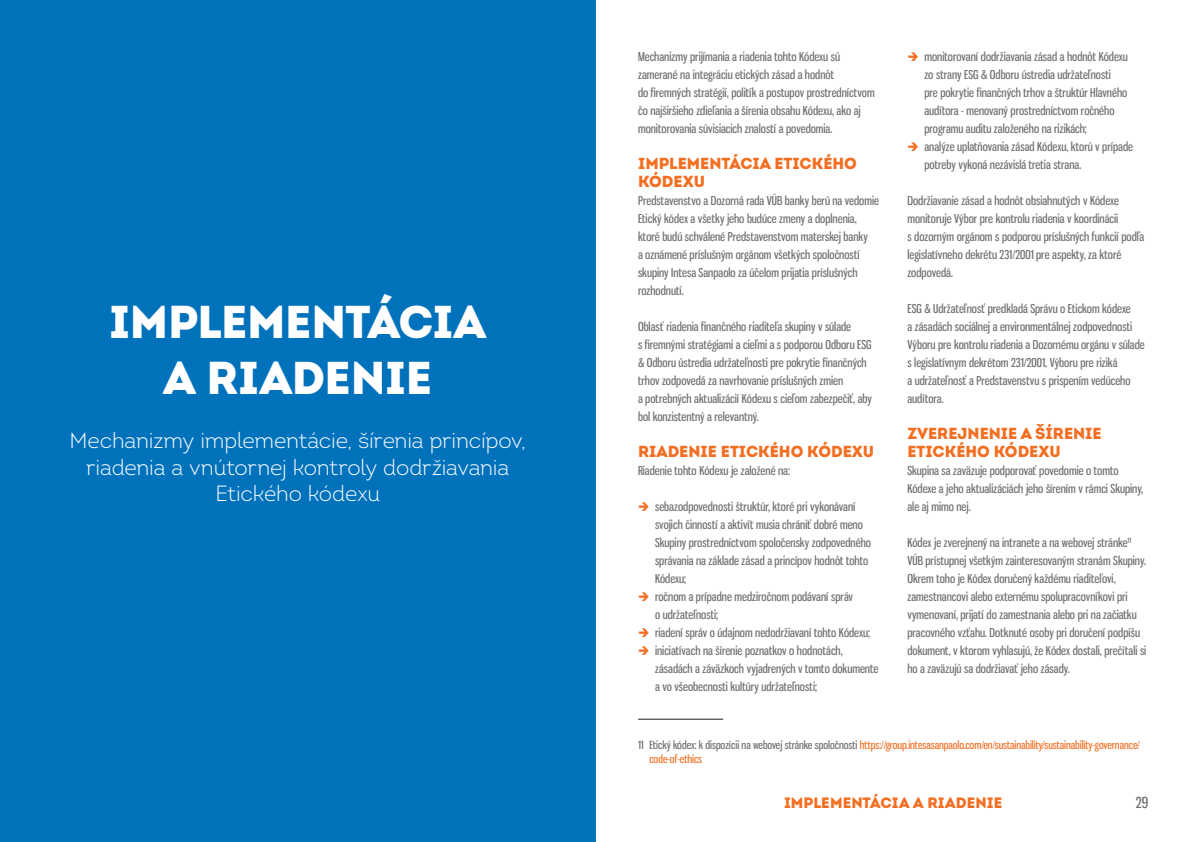
<style>
.page{position:relative;width:1191px;height:842px;background:#fff}
.page>*{position:absolute;margin:0;border:0;box-sizing:border-box;transform-origin:0 0}
.t1{font:900 46px/55.2px "Intro";letter-spacing:-.01em;color:#fff;text-align:center}
.t2{font:300 22px/26.4px "Intro";letter-spacing:-.01em;color:#fff;text-align:center}
.t3{font:900 16px/18px "Intro";color:#f36e21}
.t4{font:900 15px "Intro";letter-spacing:.005em;color:#f36e21}
.t5{font:15px "Gnuolane Rg";color:#6c6d70}
.t6{font:12px/18px "Gnuolane Rg";color:#6c6d70}
.t7{font:11px/13.2px "Gnuolane Rg";color:#f36e21}
.s1{color:#6c6d70}
</style>
<div class="page">
<div style="left:0;top:0;width:595px;height:842px;background:#0072bc"></div>
<hr style="left:638px;top:719px;width:85px;height:1px;background:#231f20">
<h1 class="t1" style="left:109px;top:294px;width:378px">IMPLEMENTÁCIA<br>A RIADENIE</h1>
<h2 class="t2" style="left:70px;top:427px;width:458px">Mechanizmy implementácie, šírenia princípov, riadenia a vnútornej kontroly dodržiavania<br>Etického kódexu</h2>
<p class="t6" style="left:638px;top:47px;width:238px">Mechanizmy prijímania a riadenia tohto Kódexu sú zamerané na integráciu etických zásad a hodnôt<br>do firemných stratégií, politík a postupov prostredníctvom čo najširšieho zdieľania a šírenia obsahu Kódexu, ako aj monitorovania súvisiacich znalostí a povedomia.</p>
<h3 class="t3" style="left:638px;top:154px;width:220px">IMPLEMENTÁCIA ETICKÉHO<br>KÓDEXU</h3>
<p class="t6" style="left:638px;top:191px;width:242px">Predstavenstvo a Dozorná rada VÚB banky berú na vedomie Etický kódex a všetky jeho budúce zmeny a doplnenia, ktoré budú schválené Predstavenstvom materskej banky<br>a oznámené príslušným orgánom všetkých spoločností skupiny Intesa Sanpaolo za účelom prijatia príslušných rozhodnutí.</p>
<p class="t6" style="left:638px;top:317px;width:235px">Oblasť riadenia finančného riaditeľa skupiny v súlade<br>s firemnými stratégiami a cieľmi a s podporou Odboru ESG &amp; Odboru ústredia udržateľnosti pre pokrytie finančných trhov zodpovedá za navrhovanie príslušných zmien<br>a potrebných aktualizácií Kódexu s cieľom zabezpečiť, aby bol konzistentný a relevantný.</p>
<h3 class="t3" style="left:638px;top:442px;width:238px">RIADENIE ETICKÉHO KÓDEXU</h3>
<p class="t6" style="left:638px;top:461px;width:153px">Riadenie tohto Kódexu je založené na:</p>
<p class="t6" style="left:655px;top:497px;width:225px">sebazodpovednosti štruktúr, ktoré pri vykonávaní svojich činností a aktivít musia chrániť dobré meno Skupiny prostredníctvom spoločensky zodpovedného správania na základe zásad a princípov hodnôt tohto Kódexu;<br>ročnom a prípadne medziročnom podávaní správ<br>o udržateľnosti;<br>riadení správ o údajnom nedodržiavaní tohto Kódexu; iniciatívach na šírenie poznatkov o hodnotách, zásadách a záväzkoch vyjadrených v tomto dokumente a vo všeobecnosti kultúry udržateľnosti;</p>
<p class="t6" style="left:924px;top:47px;width:210px">monitorovaní dodržiavania zásad a hodnôt Kódexu zo strany ESG &amp; Odboru ústredia udržateľnosti<br>pre pokrytie finančných trhov a štruktúr Hlavného audítora - menovaný prostredníctvom ročného programu auditu založeného na rizikách;<br>analýze uplatňovania zásad Kódexu, ktorú v prípade potreby vykoná nezávislá tretia strana.</p>
<p class="t6" style="left:907px;top:191px;width:238px">Dodržiavanie zásad a hodnôt obsiahnutých v Kódexe monitoruje Výbor pre kontrolu riadenia v koordinácii<br>s dozorným orgánom s podporou príslušných funkcií podľa legislatívneho dekrétu 231/2001 pre aspekty, za ktoré zodpovedá.</p>
<p class="t6" style="left:907px;top:299px;width:239px">ESG &amp; Udržateľnosť predkladá Správu o Etickom kódexe<br>a zásadách sociálnej a environmentálnej zodpovednosti Výboru pre kontrolu riadenia a Dozornému orgánu v súlade s legislatívnym dekrétom 231/2001, Výboru pre riziká<br>a udržateľnosť a Predstavenstvu s prispením vedúceho audítora.</p>
<h3 class="t3" style="left:907px;top:424px;width:196px">ZVEREJNENIE A ŠÍRENIE<br>ETICKÉHO KÓDEXU</h3>
<p class="t6" style="left:907px;top:461px;width:237px">Skupina sa zaväzuje podporovať povedomie o tomto<br>Kódexe a jeho aktualizáciách jeho šírením v rámci Skupiny, ale aj mimo nej.</p>
<p class="t6" style="left:907px;top:533px;width:240px">Kódex je zverejnený na intranete a na webovej stránke<sup>11<br></sup>VÚB prístupnej všetkým zainteresovaným stranám Skupiny.<br>Okrem toho je Kódex doručený každému riaditeľovi, zamestnancovi alebo externému spolupracovníkovi pri vymenovaní, prijatí do zamestnania alebo pri na začiatku pracovného vzťahu. Dotknuté osoby pri doručení podpíšu dokument, v ktorom vyhlasujú, že Kódex dostali, prečítali si ho a zaväzujú sa dodržiavať jeho zásady.</p>
<p class="t7" style="left:649px;top:739px;width:492px;text-indent:-11px"><span class="s1">11 Etický kódex: k dispozícii na webovej stránke spoločnosti</span> https://group.intesasanpaolo.com/en/sustainability/sustainability-governance/ code-of-ethics</p>
<p class="t4" style="left:784px;top:793px;width:220px">IMPLEMENTÁCIA A RIADENIE</p>
<p class="t5" style="left:1135px;top:794px;width:14px">29</p>
</div>
